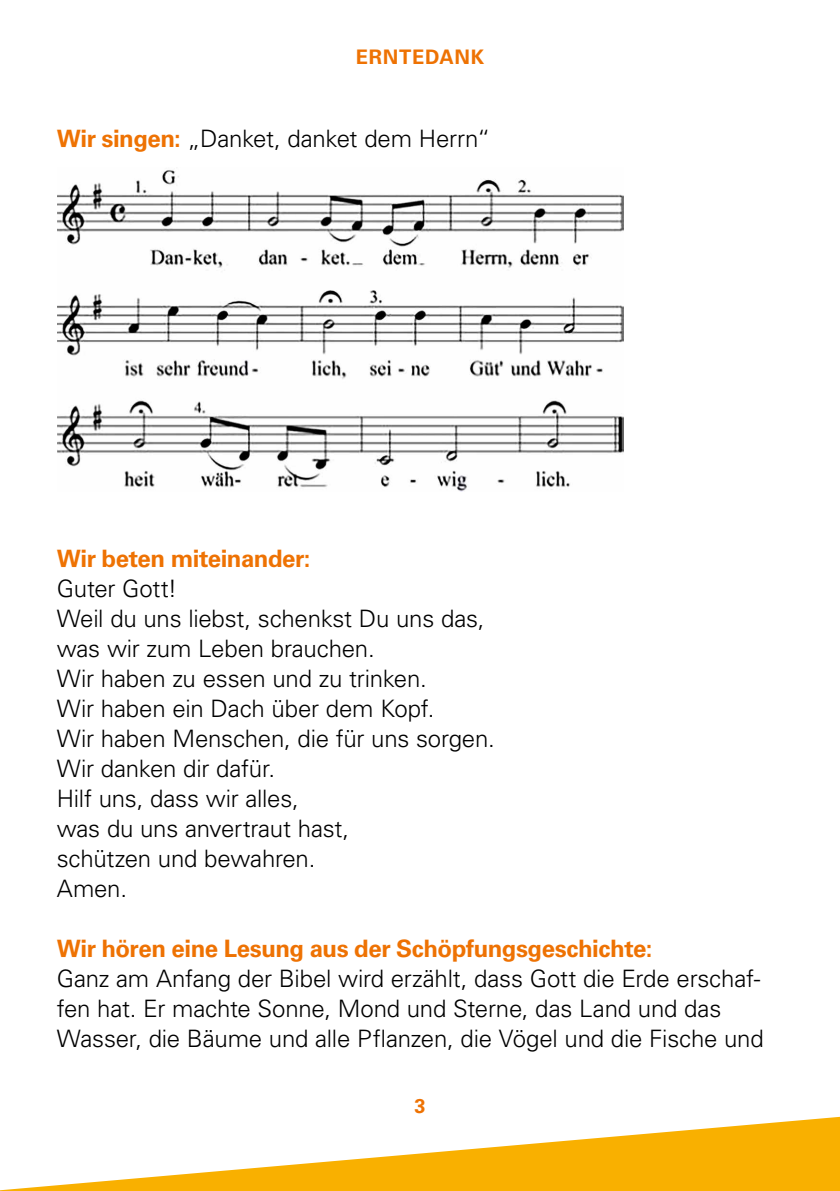
<style>
.page{position:relative;width:840px;height:1191px;background:#fff}
.page>*{position:absolute;margin:0;border:0;box-sizing:border-box;transform-origin:0 0}
.t1{font:300 24px/30px "Univers LT Std";letter-spacing:-.01em;color:#000}
.t2{font:700 24px "Univers LT Std";letter-spacing:-.02em;color:#ee7203}
.t3{font:700 20px "Univers LT Std";letter-spacing:.035em;color:#ee7203}
.s1{font-weight:700;color:#ee7203}
</style>
<div class="page">
<svg style="left:0;top:1117px;width:839px;height:74px"></svg>
<img style="left:58px;top:170px;width:565px;height:321px">
<p class="t3" style="left:355px;top:45px;width:130px">ERNTEDANK</p>
<p class="t1" style="left:57px;top:123px;width:435px"><span class="s1">Wir singen:</span> „Danket, danket dem Herrn“</p>
<p class="t2" style="left:57px;top:544px;width:255px">Wir beten miteinander:</p>
<p class="t1" style="left:57px;top:573px;width:439px">Guter Gott!<br>Weil du uns liebst, schenkst Du uns das, was wir zum Leben brauchen.<br>Wir haben zu essen und zu trinken.<br>Wir haben ein Dach über dem Kopf.<br>Wir haben Menschen, die für uns sorgen.<br>Wir danken dir dafür.<br>Hilf uns, dass wir alles,<br>was du uns anvertraut hast,<br>schützen und bewahren.<br>Amen.</p>
<p class="t2" style="left:57px;top:934px;width:596px">Wir hören eine Lesung aus der Schöpfungsgeschichte:</p>
<p class="t1" style="left:57px;top:963px;width:708px">Ganz am Anfang der Bibel wird erzählt, dass Gott die Erde erschaf&shy;fen hat. Er machte Sonne, Mond und Sterne, das Land und das<br>Wasser, die Bäume und alle Pflanzen, die Vögel und die Fische und</p>
<p class="t3" style="left:414px;top:1094px;width:13px">3</p>
</div>
